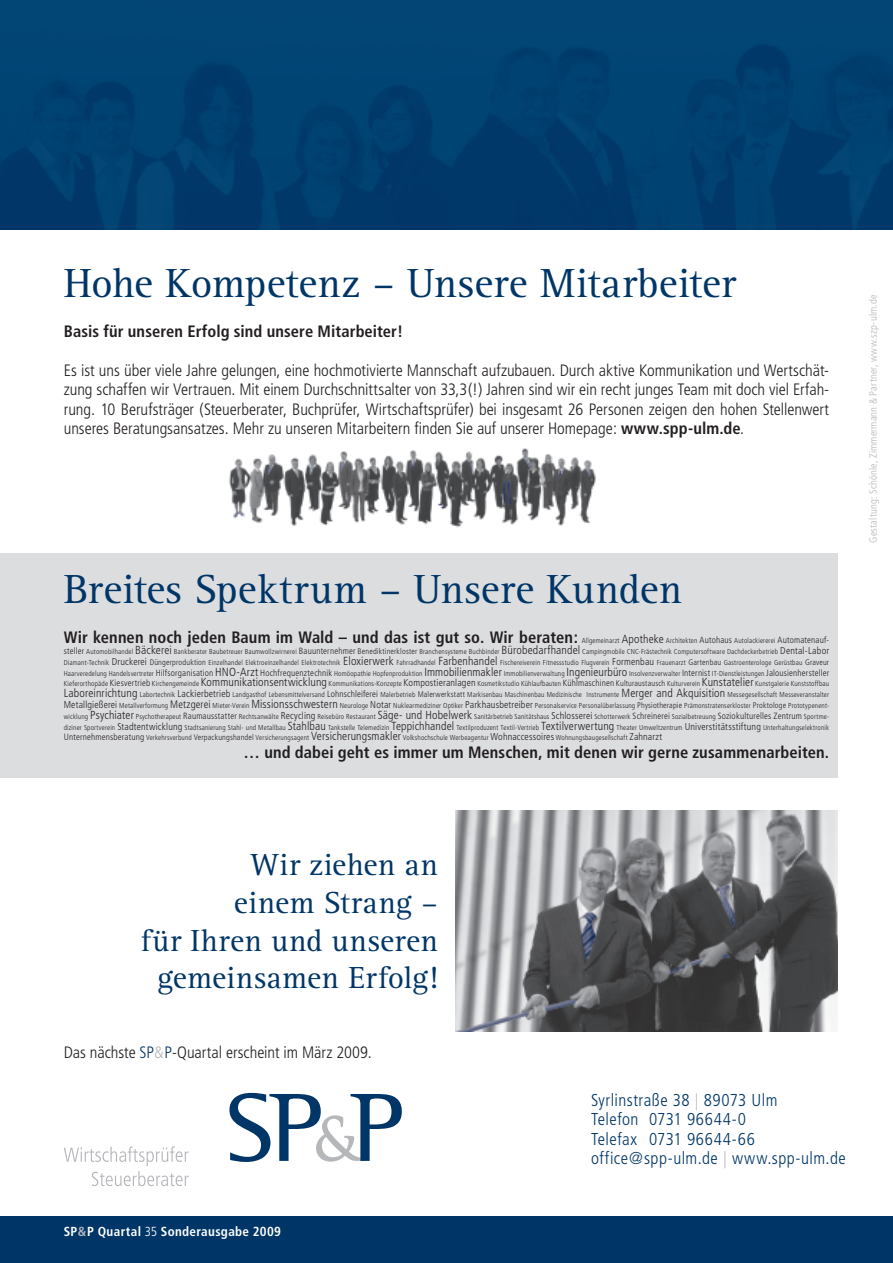
<style>
.page{position:relative;width:893px;height:1263px;background:#fff}
.page>*{position:absolute;margin:0;border:0;box-sizing:border-box;transform-origin:0 0}
.t1{font:42px "Rotis Serif";letter-spacing:.005em;color:#003667}
.t2{font:31.5px/37.8px "Rotis Serif";letter-spacing:.01em;color:#003667;text-align:right}
.t3{font:300 condensed 17.1px/19.5px "Frutiger";letter-spacing:.025em;color:#003667}
.t4{font:300 condensed 16.5px/19.5px "Frutiger";letter-spacing:-.005em;color:#231f20;text-align:justify}
.t5{font:700 condensed 16.5px "Frutiger";letter-spacing:.005em;color:#231f20}
.t6{font:700 condensed 13.05px "Frutiger";letter-spacing:.025em;color:#fff}
.t7{font:300 condensed 10.5px "Frutiger";letter-spacing:.015em;color:#b6b7bb}
.t8{font:300 condensed 7.2px/10.8px "Frutiger";letter-spacing:.02em;color:#231f20;text-align:justify}
.s1{font-weight:700}
.s2{font-size:11.7px}
.s3{font-size:9px}
.s4{font-size:8.1px}
.s5{font-size:9.9px}
.s6{font-size:10.8px}
.s7{color:#003667}
.s8{color:#b6b7bb}
.s9{font-weight:300}
</style>
<div class="page">
<img style="left:0;top:0;width:893px;height:230px">
<img style="left:229px;top:448px;width:367px;height:80px">
<img style="left:455px;top:810px;width:383px;height:221px">
<div style="left:0;top:554px;width:838px;height:224px;background:#dcdddf"></div>
<div style="left:0;top:1216px;width:893px;height:47px;background:#003667"></div>
<svg style="left:229px;top:1093px;width:173px;height:69px"></svg>
<svg style="left:64px;top:1146px;width:125px;height:40px"></svg>
<h1 class="t1" style="left:64px;top:260px;width:674px">Hohe Kompetenz – Unsere Mitarbeiter</h1>
<h3 class="t5" style="left:64px;top:322px;width:341px">Basis für unseren Erfolg sind unsere Mitarbeiter!</h3>
<p class="t4" style="left:64px;top:361px;width:767px">Es ist uns über viele Jahre gelungen, eine hochmotivierte Mannschaft aufzubauen. Durch aktive Kommunikation und Wertschät&shy;zung schaffen wir Vertrauen. Mit einem Durchschnittsalter von 33,3(!) Jahren sind wir ein recht junges Team mit doch viel Erfah&shy;rung. 10 Berufsträger (Steuerberater, Buchprüfer, Wirtschaftsprüfer) bei insgesamt 26 Personen zeigen den hohen Stellenwert unseres Beratungsansatzes. Mehr zu unseren Mitarbeitern finden Sie auf unserer Homepage: <span class="s1">www.spp-ulm.de</span>.</p>
<h1 class="t1" style="left:64px;top:565px;width:620px">Breites Spektrum – Unsere Kunden</h1>
<h3 class="t5" style="left:64px;top:628px;width:516px">Wir kennen noch jeden Baum im Wald – und das ist gut so. Wir beraten:</h3>
<p class="t8" style="left:64px;top:635px;width:767px;text-indent:518px">Allgemeinarzt <span class="s2">Apotheke</span> Architekten <span class="s3">Autohaus</span> Autolackiererei <span class="s3">Automatenauf&shy;steller</span> Automobilhandel <span class="s2">Bäckerei</span> Bankberater Baubetreuer Baumwollzwirnerei <span class="s3">Bauunternehmer</span> <span class="s4">Benediktinerkloster</span> Branchensysteme Buchbinder <span class="s2">Bürobedarfhandel</span> Campingmobile CNC-Frästechnik Computersoftware Dachdeckerbetrieb <span class="s5">Dental-Labor </span>Diamant-Technik <span class="s5">Druckerei</span> <span class="s4">Düngerproduktion</span> Einzelhandel Elektroeinzelhandel Elektrotechnik <span class="s2">Eloxierwerk</span> Fahrradhandel <span class="s2">Farbenhandel</span> Fischereiverein Fitnessstudio Flugverein <span class="s5">Formenbau</span> Frauenarzt <span class="s4">Gartenbau</span> Gastroenterologe Gerüstbau <span class="s4">Graveur </span>Haarveredelung Handelsvertreter <span class="s3">Hilfsorganisation</span> <span class="s2">HNO-Arzt</span> <span class="s3">Hochfrequenztechnik</span> Homöopathie Hopfenproduktion <span class="s2">Immobilienmakler</span> Immobilienverwaltung <span class="s2">Ingenieurbüro</span> Insolvenzverwalter <span class="s3">Internist</span> IT-Dienstleistungen <span class="s3">Jalousienhersteller </span>Kieferorthopäde <span class="s3">Kiesvertrieb</span> Kirchengemeinde <span class="s2">Kommunikationsentwicklung</span> Kommunikations-Konzepte <span class="s5">Kompostieranlagen</span> Kosmetikstudio Kühlaufbauten <span class="s3">Kühlmaschinen</span> <span class="s4">Kulturaustausch</span> Kulturverein <span class="s2">Kunstatelier</span> Kunstgalerie Kunststoffbau <span class="s2">Laboreinrichtung</span> Labortechnik <span class="s5">Lackierbetrieb</span> Landgasthof Lebensmittelversand <span class="s3">Lohnschleiferei</span> Malerbetrieb <span class="s4">Malerwerkstatt</span> Markisenbau Maschinenbau Medizinische Instrumente <span class="s2">Merger and Akquisition</span> Messegesellschaft Messeveranstalter <span class="s5">Metallgießerei</span> Metallverformung <span class="s6">Metzgerei</span> Mieter-Verein <span class="s2">Missionsschwestern</span> Neurologe <span class="s5">Notar</span> Nuklearmediziner Optiker <span class="s5">Parkhausbetreiber</span> Personalservice Personalüberlassung <span class="s4">Physiotherapie</span> Prämonstratenserkloster <span class="s4">Proktologe</span> Prototypenent&shy;wicklung <span class="s2">Psychiater</span> Psychotherapeut <span class="s3">Raumausstatter</span> Rechtsanwälte <span class="s5">Recycling</span> Reisebüro Restaurant <span class="s2">Säge- und Hobelwerk</span> Sanitärbetrieb Sanitätshaus <span class="s5">Schlosserei</span> Schotterwerk <span class="s3">Schreinerei</span> Sozialbetreuung <span class="s3">Soziokulturelles Zentrum</span> Sportme&shy;diziner Sportverein <span class="s5">Stadtentwicklung</span> Stadtsanierung Stahl- und Metallbau <span class="s2">Stahlbau</span> Tankstelle Telemedizin <span class="s2">Teppichhandel</span> Textilproduzent Textil-Vertrieb <span class="s2">Textilverwertung</span> Theater Umweltzentrum <span class="s5">Universtitätsstiftung</span> Unterhaltungselektronik <span class="s3">Unternehmensberatung</span> Verkehrsverbund <span class="s4">Verpackungshandel</span> Versicherungsagent <span class="s2">Versicherungsmakler</span> Volkshochschule Werbeagentur <span class="s5">Wohnaccessoires</span> Wohnungsbaugesellschaft <span class="s5">Zahnarzt</span></p>
<h3 class="t5" style="left:244px;top:743px;width:587px">… und dabei geht es immer um Menschen, mit denen wir gerne zusammenarbeiten.</h3>
<h3 class="t7" style="left:867px;top:543px;width:249px;rotate:-90deg">Gestaltung: Schönle, Zimmermann &amp; Partner, www.szp-ulm.de</h3>
<h2 class="t2" style="left:141px;top:847px;width:299px">Wir ziehen an<br>einem Strang –<br>für Ihren und unseren gemeinsamen Erfolg!</h2>
<h3 class="t4" style="left:64px;top:1043px;width:310px">Das nächste <span class="s7">SP</span><span class="s8">&amp;</span><span class="s7">P</span>-Quartal erscheint im März 2009.</h3>
<h3 class="t6" style="left:64px;top:1223px;width:219px">SP<span class="s8">&amp;</span>P Quartal <span class="s9">35</span> Sonderausgabe 2009</h3>
<h3 class="t3" style="left:591px;top:1090px;width:256px">Syrlinstraße 38 <span class="s8">|</span> 89073 Ulm<br>Telefon 0731 96644-0<br>Telefax 0731 96644-66 office@spp-ulm.de <span class="s8">|</span> www.spp-ulm.de</h3>
</div>
